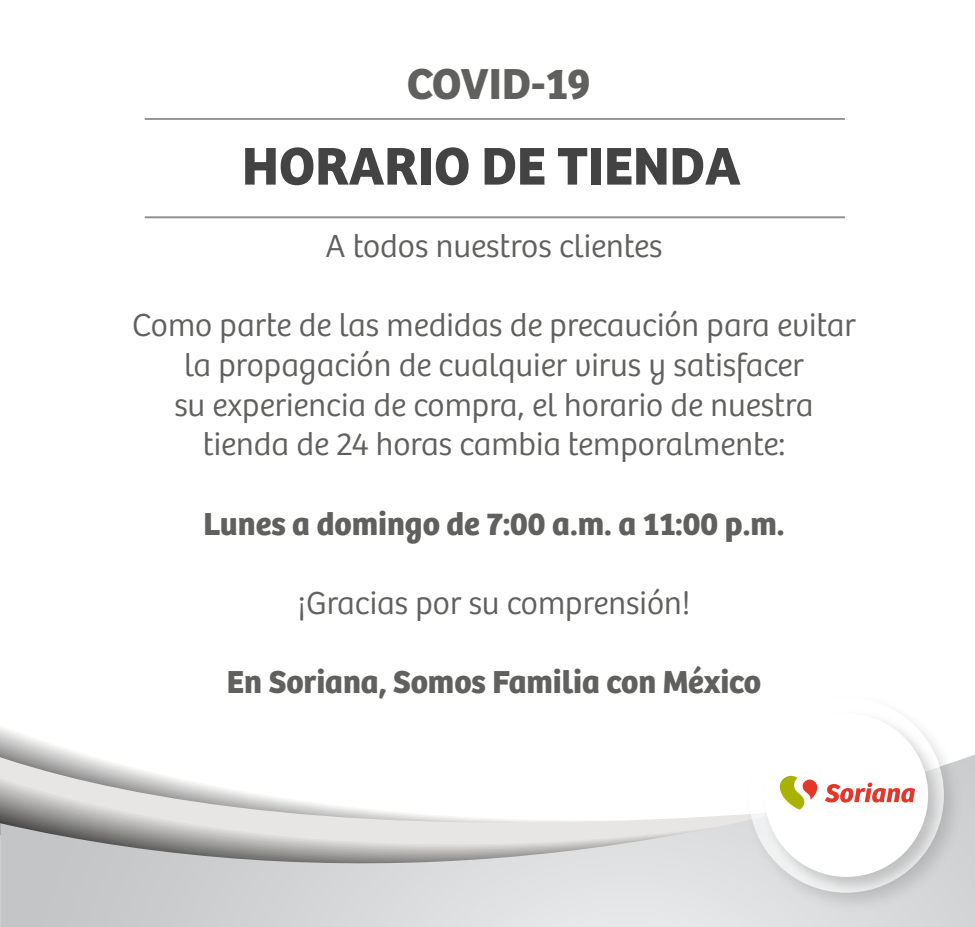
<style>
.page{position:relative;width:975px;height:927px;background:#fff}
.page>*{position:absolute;margin:0;border:0;box-sizing:border-box;transform-origin:0 0}
.t1{font:700 45px "Bree";letter-spacing:-.02em;color:#60605f}
.t2{font:300 33px/39.6px "Bree";color:#60605f;text-align:center}
.t3{font:700 33px "Bree";color:#60605f}
</style>
<div class="page">
<svg style="left:0;top:727px;width:78px;height:27px"></svg>
<svg style="left:0;top:754px;width:975px;height:172px"></svg>
<img style="left:740px;top:754px;width:227px;height:162px">
<img style="left:756px;top:721px;width:196px;height:179px">
<div style="left:765px;top:713px;width:163px;height:163px;background:#fff;border-radius:50%"></div>
<svg style="left:780px;top:775px;width:37px;height:34px"></svg>
<svg style="left:825px;top:782px;width:90px;height:20px"></svg>
<hr style="left:145px;top:216px;width:700px;height:2px;background:#353535">
<hr style="left:145px;top:118px;width:700px;height:2px;background:#353535">
<svg style="left:245px;top:147px;width:173px;height:38px"></svg>
<div style="left:421px;top:148px;width:10px;height:37px;background:#424342"></div>
<svg style="left:436px;top:147px;width:33px;height:38px"></svg>
<svg style="left:485px;top:148px;width:59px;height:37px"></svg>
<svg style="left:558px;top:148px;width:29px;height:37px"></svg>
<div style="left:591px;top:148px;width:10px;height:37px;background:#424342"></div>
<svg style="left:607px;top:148px;width:60px;height:37px"></svg>
<svg style="left:673px;top:148px;width:67px;height:37px"></svg>
<h1 class="t1" style="left:407px;top:57px;width:186px">COVID-19</h1>
<p class="t2" style="left:325px;top:227px;width:339px">A todos nuestros clientes</p>
<p class="t2" style="left:132px;top:306px;width:725px">Como parte de las medidas de precaución para evitar la propagación de cualquier virus y satisfacer<br>su experiencia de compra, el horario de nuestra tienda de 24 horas cambia temporalmente:</p>
<p class="t3" style="left:204px;top:503px;width:582px">Lunes a domingo de 7:00 a.m. a 11:00 p.m.</p>
<p class="t2" style="left:298px;top:583px;width:394px">¡Gracias por su comprensión!</p>
<p class="t3" style="left:227px;top:662px;width:536px">En Soriana, Somos Familia con México</p>
</div>
